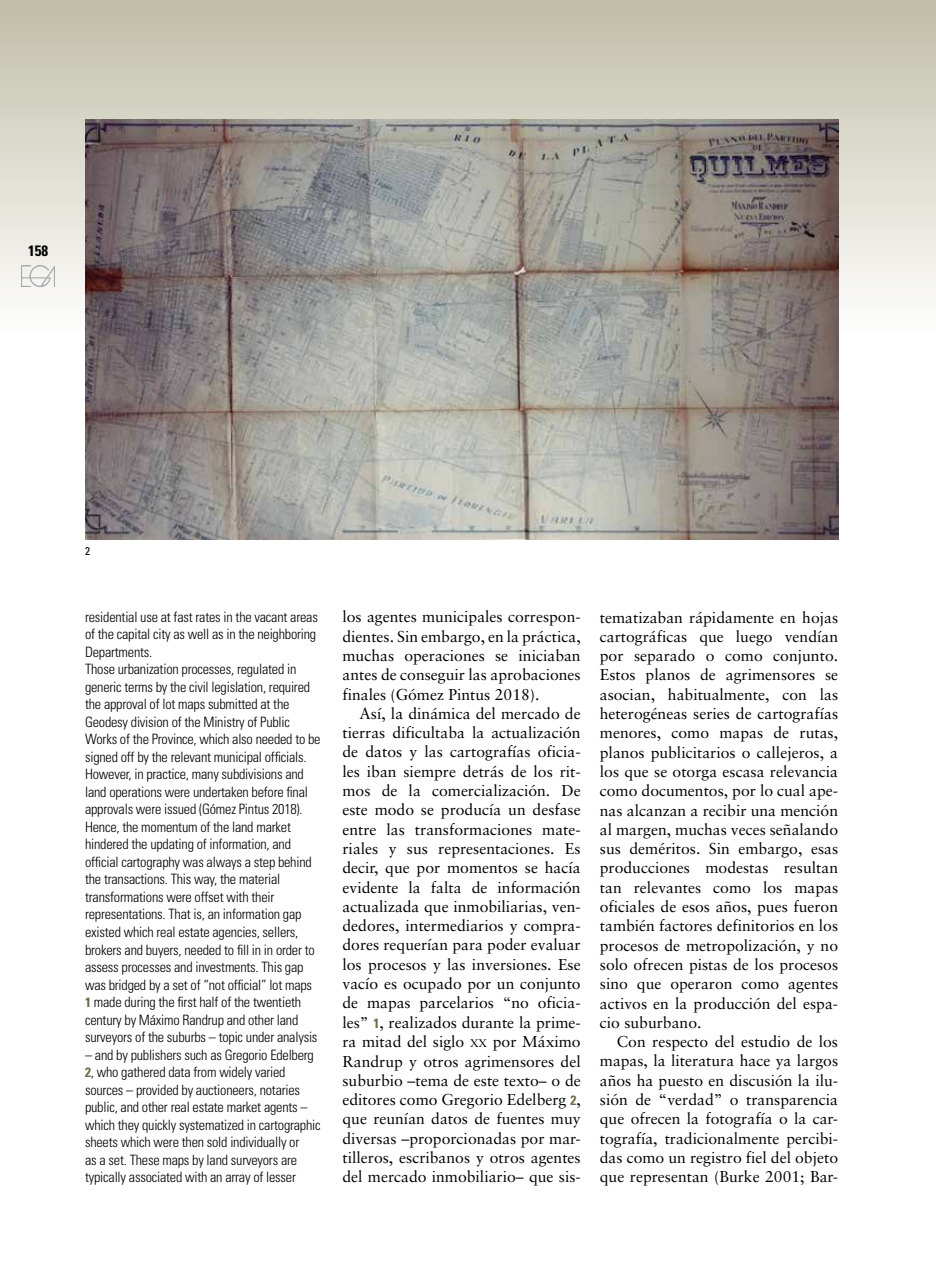
<style>
.page{position:relative;width:936px;height:1276px;background:#fff}
.page>*{position:absolute;margin:0;border:0;box-sizing:border-box;transform-origin:0 0}
.t1{font:15.75px/19.4px "Sabon";color:#000;text-align:justify}
.t2{font:700 condensed 15px "Univers";color:#000}
.t3{font:300 condensed 14.25px/17.5px "Univers";letter-spacing:-.015em;color:#000}
.t4{font:condensed 11.25px "Univers";color:#000}
.s1{font-weight:700;font-size:13.5px;color:#6e6b4a}
.s2{font-family:"Univers";font-weight:700;font-stretch:condensed;font-size:13.5px;color:#6e6b4a}
.s3{font-size:10.95px}
</style>
<div class="page">
<div style="left:0;top:0;width:935px;height:334px;background:linear-gradient(to bottom,#c0bea7,#fbfbfb)"></div>
<img style="left:85px;top:119px;width:753px;height:420px">
<img style="left:22px;top:265px;width:33px;height:21px">
<p class="t2" style="left:28px;top:242px;width:21px">158</p>
<p class="t4" style="left:85px;top:544px;width:6px">2</p>
<p class="t3" style="left:85px;top:608px;width:237px">residential use at fast rates in the vacant areas of the capital city as well as in the neighboring Departments.<br>Those urbanization processes, regulated in generic terms by the civil legislation, required the approval of lot maps submitted at the Geodesy division of the Ministry of Public Works of the Province, which also needed to be signed off by the relevant municipal officials.<br>However, in practice, many subdivisions and land operations were undertaken before final approvals were issued (Gómez Pintus 2018).<br>Hence, the momentum of the land market hindered the updating of information, and official cartography was always a step behind the transactions. This way, the material transformations were offset with their representations. That is, an information gap existed which real estate agencies, sellers, brokers and buyers, needed to fill in in order to assess processes and investments. This gap was bridged by a set of “not official” lot maps <span class="s1">1</span> made during the first half of the twentieth century by Máximo Randrup and other land surveyors of the suburbs – topic under analysis</p>
<p class="t3" style="left:85px;top:1046px;width:237px">– and by publishers such as Gregorio Edelberg <span class="s1">2</span>, who gathered data from widely varied sources – provided by auctioneers, notaries public, and other real estate market agents – which they quickly systematized in cartographic sheets which were then sold individually or<br>as a set. These maps by land surveyors are typically associated with an array of lesser</p>
<p class="t1" style="left:342px;top:607px;width:240px">los agentes municipales correspon&shy;dientes. Sin embargo, en la práctica, muchas operaciones se iniciaban antes de conseguir las aprobaciones finales (Gómez Pintus 2018).</p>
<p class="t1" style="left:342px;top:703px;width:240px;text-indent:17px">Así, la dinámica del mercado de tierras dificultaba la actualización de datos y las cartografías oficia&shy;les iban siempre detrás de los rit&shy;mos de la comercialización. De este modo se producía un desfase entre las transformaciones mate&shy;riales y sus representaciones. Es decir, que por momentos se hacía evidente la falta de información actualizada que inmobiliarias, ven&shy;dedores, intermediarios y compra&shy;dores requerían para poder evaluar los procesos y las inversiones. Ese vacío es ocupado por un conjunto de mapas parcelarios “no oficia&shy;les” <span class="s2">1</span>, realizados durante la prime&shy;ra mitad del siglo <span class="s3">xx</span> por Máximo Randrup y otros agrimensores del suburbio –tema de este texto– o de editores como Gregorio Edelberg <span class="s2">2</span>, que reunían datos de fuentes muy diversas –proporcionadas por mar&shy;tilleros, escribanos y otros agentes del mercado inmobiliario– que sis-</p>
<p class="t1" style="left:600px;top:607px;width:240px">tematizaban rápidamente en hojas cartográficas que luego vendían por separado o como conjunto.<br>Estos planos de agrimensores se asocian, habitualmente, con las heterogéneas series de cartografías menores, como mapas de rutas, planos publicitarios o callejeros, a los que se otorga escasa relevancia como documentos, por lo cual ape&shy;nas alcanzan a recibir una mención al margen, muchas veces señalando sus deméritos. Sin embargo, esas producciones modestas resultan tan relevantes como los mapas oficiales de esos años, pues fueron también factores definitorios en los procesos de metropolización, y no solo ofrecen pistas de los procesos sino que operaron como agentes activos en la producción del espa&shy;cio suburbano.</p>
<p class="t1" style="left:600px;top:1031px;width:240px;text-indent:17px">Con respecto del estudio de los mapas, la literatura hace ya largos años ha puesto en discusión la ilu&shy;sión de “verdad” o transparencia que ofrecen la fotografía o la car&shy;tografía, tradicionalmente percibi&shy;das como un registro fiel del objeto que representan (Burke 2001; Bar-</p>
</div>
